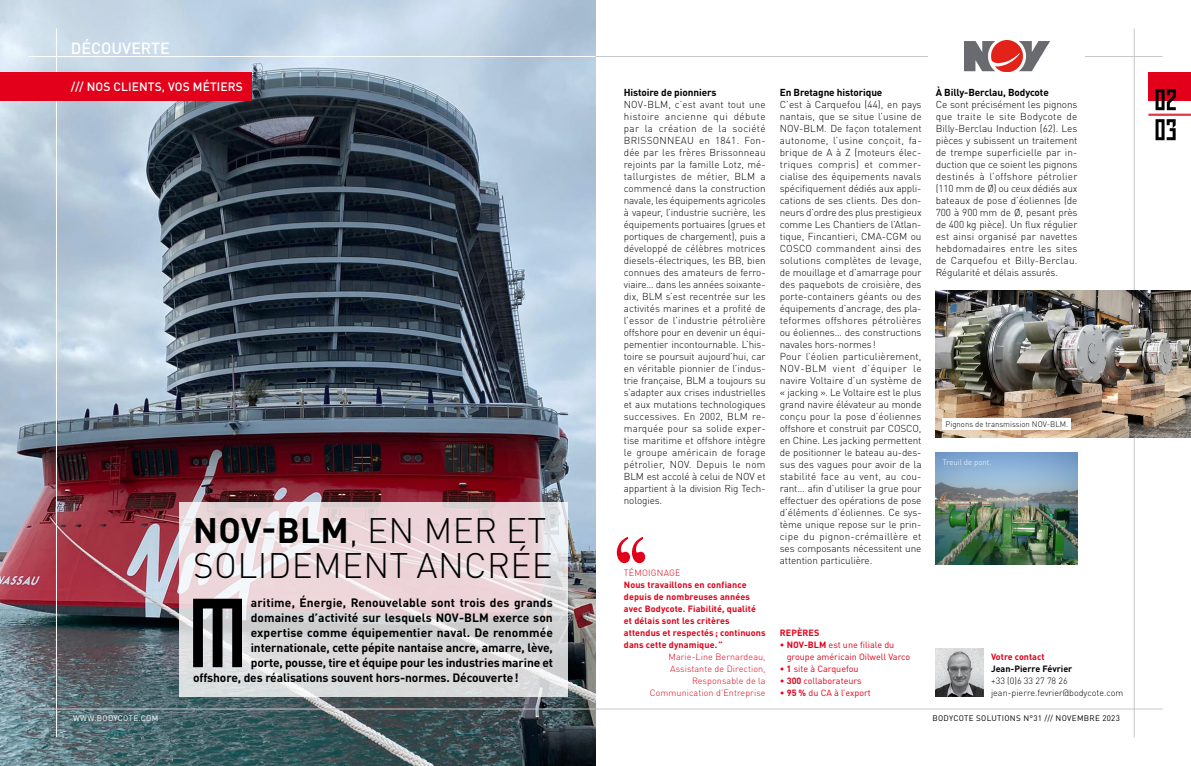
<style>
.page{position:relative;width:1191px;height:766px;background:#fff}
.page>*{position:absolute;margin:0;border:0;box-sizing:border-box;transform-origin:0 0}
.t1{font:97.7px "Pop Pop";color:#000}
.t2{font:300 35px/35px "DINOT";letter-spacing:.01em;color:#000}
.t3{font:500 16px "DINOT";color:#fff}
.t4{font:700 12px "DINOT";letter-spacing:-.01em;color:#000}
.t5{font:700 12px "DINOT";letter-spacing:.015em;color:#000}
.t6{font:700 12px "DINOT";letter-spacing:.01em;color:#000}
.t7{font:500 12px "DINOT";letter-spacing:.01em;color:#fff}
.t8{font:300 10px/12px "DINOT";letter-spacing:-.005em;color:#000;text-align:justify}
.t9{font:700 10px "DINOT";letter-spacing:-.01em;color:#000}
.t10{font:700 9px/12px "DINOT";letter-spacing:.01em;color:#e2001a}
.t11{font:9px "DINOT";color:#e2001a}
.t12{font:300 9px/12px "DINOT";letter-spacing:.01em;color:#e2001a;text-align:right}
.t13{font:300 9px "DINOT";color:#000}
.t14{font:700 9px "DINOT";color:#000}
.t15{font:8px "DINOT";letter-spacing:.04em;color:#000}
.t16{font:300 8px "DINOT";color:#000}
.t17{font:8px "DINOT";letter-spacing:.04em;color:#fff}
.t18{font:300 8px "DINOT";color:#fff}
.s1{font-weight:700}
</style>
<div class="page">
<hr style="left:595px;top:708px;width:567px;height:1px;background:#c6c7c8">
<hr style="left:595px;top:56px;width:567px;height:1px;background:#c6c7c8">
<hr style="left:1134px;top:28px;width:1px;height:709px;background:#c6c7c8">
<img style="left:0;top:0;width:595px;height:765px">
<hr style="left:28px;top:56px;width:567px;height:1px;background:#fff">
<hr style="left:56px;top:28px;width:1px;height:709px;background:#fff">
<hr style="left:28px;top:708px;width:567px;height:1px;background:#c6c7c8">
<div style="left:928px;top:36px;width:156px;height:40px;background:#fff"></div>
<img style="left:964px;top:41px;width:85px;height:31px">
<hr style="left:1148px;top:114px;width:43px;height:1px;background:#e2001a">
<div style="left:1148px;top:72px;width:43px;height:28px;background:#e2001a"></div>
<svg style="left:1155px;top:119px;width:20px;height:21px"></svg>
<svg style="left:1155px;top:89px;width:20px;height:21px"></svg>
<hr style="left:1148px;top:115px;width:43px;height:1px;background:#e2001a">
<img style="left:935px;top:648px;width:49px;height:48px">
<svg style="left:179px;top:502px;width:388px;height:194px;background:#e3dadc"></svg>
<svg style="left:617px;top:536px;width:28px;height:27px"></svg>
<img style="left:935px;top:290px;width:256px;height:147px">
<img style="left:935px;top:452px;width:142px;height:112px">
<div style="left:942px;top:418px;width:129px;height:12px;background:#fff"></div>
<div style="left:0;top:72px;width:251px;height:28px;background:#e2001a"></div>
<h3 class="t3" style="left:71px;top:38px;width:100px">DÉCOUVERTE</h3>
<p class="t7" style="left:71px;top:79px;width:174px">/// NOS CLIENTS, VOS MÉTIERS</p>
<h2 class="t2" style="left:193px;top:512px;width:361px"><span class="s1">NOV-BLM</span>, EN MER ET<br>SOLIDEMENT ANCRÉE</h2>
<p class="t17" style="left:73px;top:712px;width:87px">WWW.BODYCOTE.COM</p>
<p class="t5" style="left:251px;top:594px;width:303px">aritime, Énergie, Renouvelable sont trois des grands</p>
<p class="t4" style="left:251px;top:609px;width:303px">domaines d’activité sur lesquels NOV-BLM exerce son</p>
<p class="t6" style="left:251px;top:624px;width:304px">expertise comme équipementier naval. De renommée</p>
<p class="t4" style="left:251px;top:639px;width:304px">internationale, cette pépite nantaise ancre, amarre, lève,</p>
<p class="t4" style="left:251px;top:654px;width:304px">porte, pousse, tire et équipe pour les industries marine et</p>
<p class="t4" style="left:193px;top:669px;width:327px">offshore, des réalisations souvent hors-normes. Découverte!</p>
<h1 class="t1" style="left:193px;top:573px;width:60px">M</h1>
<p class="t9" style="left:624px;top:86px;width:94px">Histoire de pionniers</p>
<p class="t8" style="left:624px;top:98px;width:143px">NOV-BLM, c’est avant tout une histoire ancienne qui débute par la création de la société BRISSONNEAU en 1841. Fon&shy;dée par les frères Brissonneau rejoints par la famille Lotz, mé&shy;tallurgistes de métier, BLM a commencé dans la construction navale, les équipements agricoles à vapeur, l’industrie sucrière, les équipements portuaires (grues et portiques de chargement), puis a développé de célèbres motrices diesels-électriques, les BB, bien connues des amateurs de ferro&shy;viaire… dans les années soixante&shy;dix, BLM s’est recentrée sur les activités marines et a profité de l’essor de l’industrie pétrolière offshore pour en devenir un équi&shy;pementier incontournable. L’his&shy;toire se poursuit aujourd’hui, car en véritable pionnier de l’indus&shy;trie française, BLM a toujours su s’adapter aux crises industrielles et aux mutations technologiques successives. En 2002, BLM re&shy;marquée pour sa solide exper&shy;tise maritime et offshore intègre le groupe américain de forage pétrolier, NOV. Depuis le nom BLM est accolé à celui de NOV et appartient à la division Rig Tech&shy;nologies.</p>
<p class="t12" style="left:624px;top:566px;width:58px">TÉMOIGNAGE</p>
<p class="t10" style="left:624px;top:578px;width:143px">Nous travaillons en confiance depuis de nombreuses années avec Bodycote. Fiabilité, qualité et délais sont les critères attendus et respectés ; continuons dans cette dynamique. ”</p>
<p class="t12" style="left:650px;top:650px;width:117px">Marie-Line Bernardeau,<br>Assistante de Direction,<br>Responsable de la<br>Communication d’Entreprise</p>
<p class="t9" style="left:780px;top:86px;width:104px">En Bretagne historique</p>
<p class="t8" style="left:780px;top:98px;width:143px;text-align:left">C’est à Carquefou (44), en pays nantais, que se situe l’usine de<br>NOV-BLM. De façon totalement autonome, l’usine conçoit, fa&shy;brique de A à Z (moteurs élec&shy;triques compris) et commer&shy;cialise des équipements navals spécifiquement dédiés aux appli&shy;cations de ses clients. Des don&shy;neurs d’ordre des plus prestigieux comme Les Chantiers de l’Atlan&shy;tique, Fincantieri, CMA-CGM ou<br>COSCO commandent ainsi des solutions complètes de levage, de mouillage et d’amarrage pour des paquebots de croisière, des porte-containers géants ou des équipements d’ancrage, des pla&shy;teformes offshores pétrolières ou éoliennes… des constructions navales hors-normes!<br>Pour l’éolien particulièrement,<br>NOV-BLM vient d’équiper le navire Voltaire d’un système de « jacking ». Le Voltaire est le plus grand navire élévateur au monde conçu pour la pose d’éoliennes offshore et construit par COSCO, en Chine. Les jacking permettent de positionner le bateau au-des&shy;sus des vagues pour avoir de la stabilité face au vent, au cou&shy;rant… afin d’utiliser la grue pour effectuer des opérations de pose d’éléments d’éoliennes. Ce sys&shy;tème unique repose sur le prin&shy;cipe du pignon-crémaillère et ses composants nécessitent une attention particulière.</p>
<p class="t9" style="left:935px;top:86px;width:115px">À Billy-Berclau, Bodycote</p>
<p class="t8" style="left:935px;top:98px;width:143px">Ce sont précisément les pignons que traite le site Bodycote de Billy-Berclau Induction (62). Les pièces y subissent un traitement de trempe superficielle par in&shy;duction que ce soient les pignons destinés à l’offshore pétrolier (110 mm de Ø) ou ceux dédiés aux bateaux de pose d’éoliennes (de 700 à 900 mm de Ø, pesant près de 400 kg pièce). Un flux régulier est ainsi organisé par navettes hebdomadaires entre les sites de Carquefou et Billy-Berclau.<br>Régularité et délais assurés.</p>
<p class="t16" style="left:945px;top:419px;width:124px">Pignons de transmission NOV-BLM.</p>
<p class="t18" style="left:942px;top:457px;width:50px">Treuil de pont.</p>
<p class="t10" style="left:780px;top:626px;width:41px">REPÈRES</p>
<p class="t11" style="left:780px;top:639px;width:116px">∙ <span class="s1">NOV-BLM</span> est une filiale du</p>
<p class="t11" style="left:786px;top:651px;width:125px">groupe américain Oilwell Varco</p>
<p class="t11" style="left:780px;top:663px;width:80px">∙ <span class="s1">1</span> site à Carquefou</p>
<p class="t11" style="left:780px;top:675px;width:83px"><span class="s1">∙ 300</span> collaborateurs</p>
<p class="t11" style="left:780px;top:687px;width:93px"><span class="s1">∙ 95 %</span> du CA à l’export</p>
<p class="t10" style="left:991px;top:650px;width:55px">Votre contact</p>
<p class="t14" style="left:991px;top:663px;width:83px">Jean-Pierre Février</p>
<p class="t13" style="left:991px;top:675px;width:78px">+33 (0)6 33 27 78 26</p>
<p class="t13" style="left:991px;top:687px;width:134px">jean-pierre.fevrier@bodycote.com</p>
<p class="t15" style="left:932px;top:712px;width:189px">BODYCOTE SOLUTIONS N°31 /// NOVEMBRE 2023</p>
</div>
